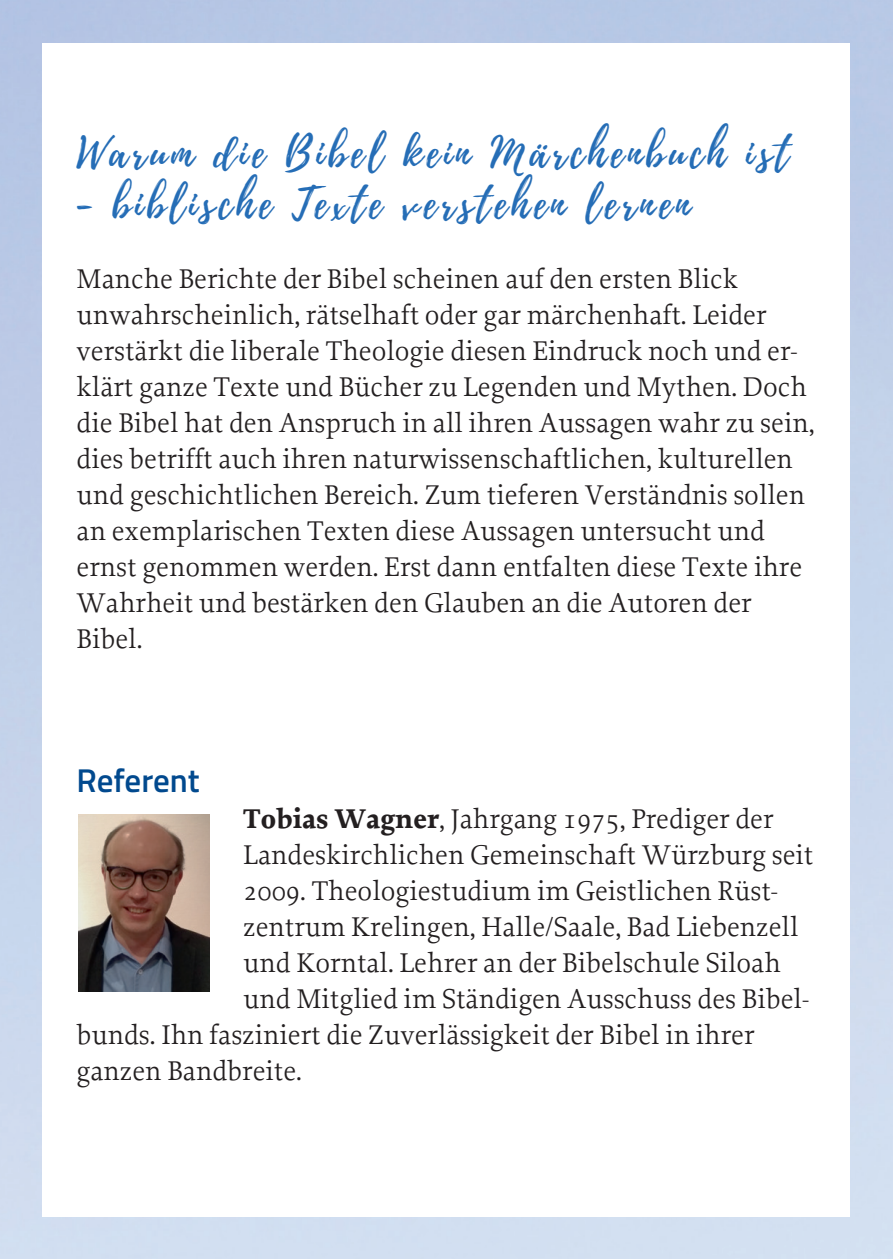
<style>
.page{position:relative;width:893px;height:1259px;background:#fff}
.page>*{position:absolute;margin:0;border:0;box-sizing:border-box;transform-origin:0 0}
.Fließtext{font:42px "Playlist Script";letter-spacing:.1em;color:#256db6}
.Fließtext-2{font:600 33px "Titillium";color:#01498e}
.Fließtext-3{font:28.5px/36px "Proforma";color:#231f20}
.s1{font-weight:700}
</style>
<div class="page">
<img style="left:79px;top:814px;width:130px;height:177px">
<p class="Fließtext" style="left:77px;top:123px;width:714px">Warum die Bibel kein Märchenbuch ist</p>
<p class="Fließtext" style="left:77px;top:174px;width:615px">- biblische Texte verstehen lernen</p>
<p class="Fließtext-3" style="left:77px;top:260px;width:739px">Manche Berichte der Bibel scheinen auf den ersten Blick unwahrscheinlich, rätselhaft oder gar märchenhaft. Leider verstärkt die liberale Theologie diesen Eindruck noch und er&shy;klärt ganze Texte und Bücher zu Legenden und Mythen. Doch die Bibel hat den Anspruch in all ihren Aussagen wahr zu sein, dies betrifft auch ihren naturwissenschaftlichen, kulturellen und geschichtlichen Bereich. Zum tieferen Verständnis sollen an exemplarischen Texten diese Aussagen untersucht und ernst genommen werden. Erst dann entfalten diese Texte ihre Wahrheit und bestärken den Glauben an die Autoren der Bibel.</p>
<p class="Fließtext-2" style="left:77px;top:756px;width:125px">Referent</p>
<p class="Fließtext-3" style="left:243px;top:800px;width:532px"><span class="s1">Tobias Wagner</span>, Jahrgang 1975, Prediger der</p>
<p class="Fließtext-3" style="left:243px;top:836px;width:572px">Landeskirchlichen Gemeinschaft Würzburg seit</p>
<p class="Fließtext-3" style="left:243px;top:872px;width:536px">2009. Theologiestudium im Geistlichen Rüst-</p>
<p class="Fließtext-3" style="left:243px;top:908px;width:557px">zentrum Krelingen, Halle/Saale, Bad Liebenzell</p>
<p class="Fließtext-3" style="left:243px;top:944px;width:539px">und Korntal. Lehrer an der Bibelschule Siloah</p>
<p class="Fließtext-3" style="left:243px;top:980px;width:567px">und Mitglied im Ständigen Ausschuss des Bibel-</p>
<p class="Fließtext-3" style="left:77px;top:1016px;width:679px">bunds. Ihn fasziniert die Zuverlässigkeit der Bibel in ihrer</p>
<p class="Fließtext-3" style="left:77px;top:1052px;width:227px">ganzen Bandbreite.</p>
</div>
